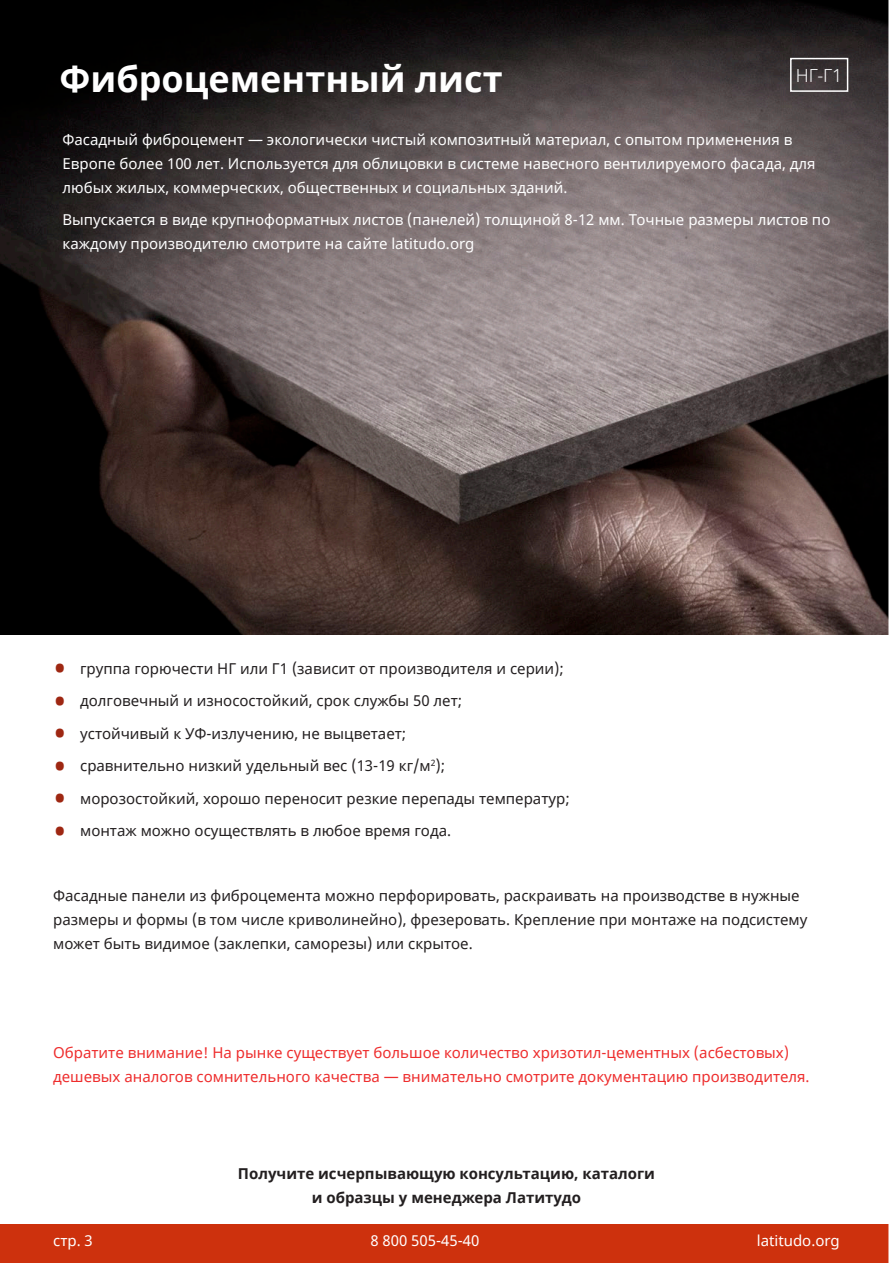
<style>
.page{position:relative;width:893px;height:1263px;background:#fff}
.page>*{position:absolute;margin:0;border:0;box-sizing:border-box;transform-origin:0 0}
.Заголовок_страницы{font:700 36px "Noto Sans";color:#fff}
.горючесть{font:300 18px "Noto Sans";color:#fff}
.Обычный_текст{font:15px/24px "Noto Sans";color:#231f20}
.Обычный_текст-2{font:15px/24px "Noto Sans";color:#fff}
.Обычный_текст-3{font:15px/24px "Noto Sans";color:#ee2d2d}
.Обычный_текст-4{font:700 15px/24px "Noto Sans";color:#231f20;text-align:center}
.s1{font-size:36px;color:#9e2712}
</style>
<div class="page">
<div style="left:0;top:1225px;width:893px;height:38px;background:#cd310d"></div>
<img style="left:0;top:0;width:888px;height:635px">
<div style="left:888px;top:0;width:5px;height:1263px;background:#fff"></div>
<div style="left:790px;top:58px;width:58px;height:34px;border:2px solid #fff"></div>
<p class="Заголовок_страницы" style="left:60px;top:53px;width:445px">Фиброцементный лист</p>
<p class="Обычный_текст-2" style="left:63px;top:128px;width:755px">Фасадный фиброцемент — экологически чистый композитный материал, с опытом применения в<br>Европе более 100 лет. Используется для облицовки в системе навесного вентилируемого фасада, для любых жилых, коммерческих, общественных и социальных зданий.</p>
<p class="Обычный_текст-2" style="left:63px;top:208px;width:769px">Выпускается в виде крупноформатных листов (панелей) толщиной 8-12 мм. Точные размеры листов по каждому производителю смотрите на сайте latitudo.org</p>
<p class="горючесть" style="left:796px;top:63px;width:48px">НГ-Г1</p>
<p class="Обычный_текст" style="left:53px;top:657px;width:512px"><span class="s1">•</span> группа горючести НГ или Г1 (зависит от производителя и серии);</p>
<p class="Обычный_текст" style="left:53px;top:689px;width:411px"><span class="s1">•</span> долговечный и износостойкий, срок службы 50 лет;</p>
<p class="Обычный_текст" style="left:53px;top:722px;width:355px"><span class="s1">•</span> устойчивый к УФ-излучению, не выцветает;</p>
<p class="Обычный_текст" style="left:53px;top:754px;width:394px"><span class="s1">•</span> сравнительно низкий удельный вес (13-19 кг/м<sup>2</sup>);</p>
<p class="Обычный_текст" style="left:53px;top:787px;width:518px"><span class="s1">•</span> морозостойкий, хорошо переносит резкие перепады температур;</p>
<p class="Обычный_текст" style="left:53px;top:819px;width:400px"><span class="s1">•</span> монтаж можно осуществлять в любое время года.</p>
<p class="Обычный_текст" style="left:53px;top:884px;width:756px">Фасадные панели из фиброцемента можно перфорировать, раскраивать на производстве в нужные размеры и формы (в том числе криволинейно), фрезеровать. Крепление при монтаже на подсистему может быть видимое (заклепки, саморезы) или скрытое.</p>
<p class="Обычный_текст-3" style="left:53px;top:1041px;width:758px">Обратите внимание! На рынке существует большое количество хризотил-цементных (асбестовых) дешевых аналогов сомнительного качества — внимательно смотрите документацию производителя.</p>
<p class="Обычный_текст-4" style="left:238px;top:1162px;width:419px">Получите исчерпывающую консультацию, каталоги и образцы у менеджера Латитудо</p>
<p class="Обычный_текст-2" style="left:53px;top:1229px;width:41px">стр. 3</p>
<p class="Обычный_текст-2" style="left:370px;top:1229px;width:110px">8 800 505-45-40</p>
<p class="Обычный_текст-2" style="left:757px;top:1229px;width:84px">latitudo.org</p>
</div>
